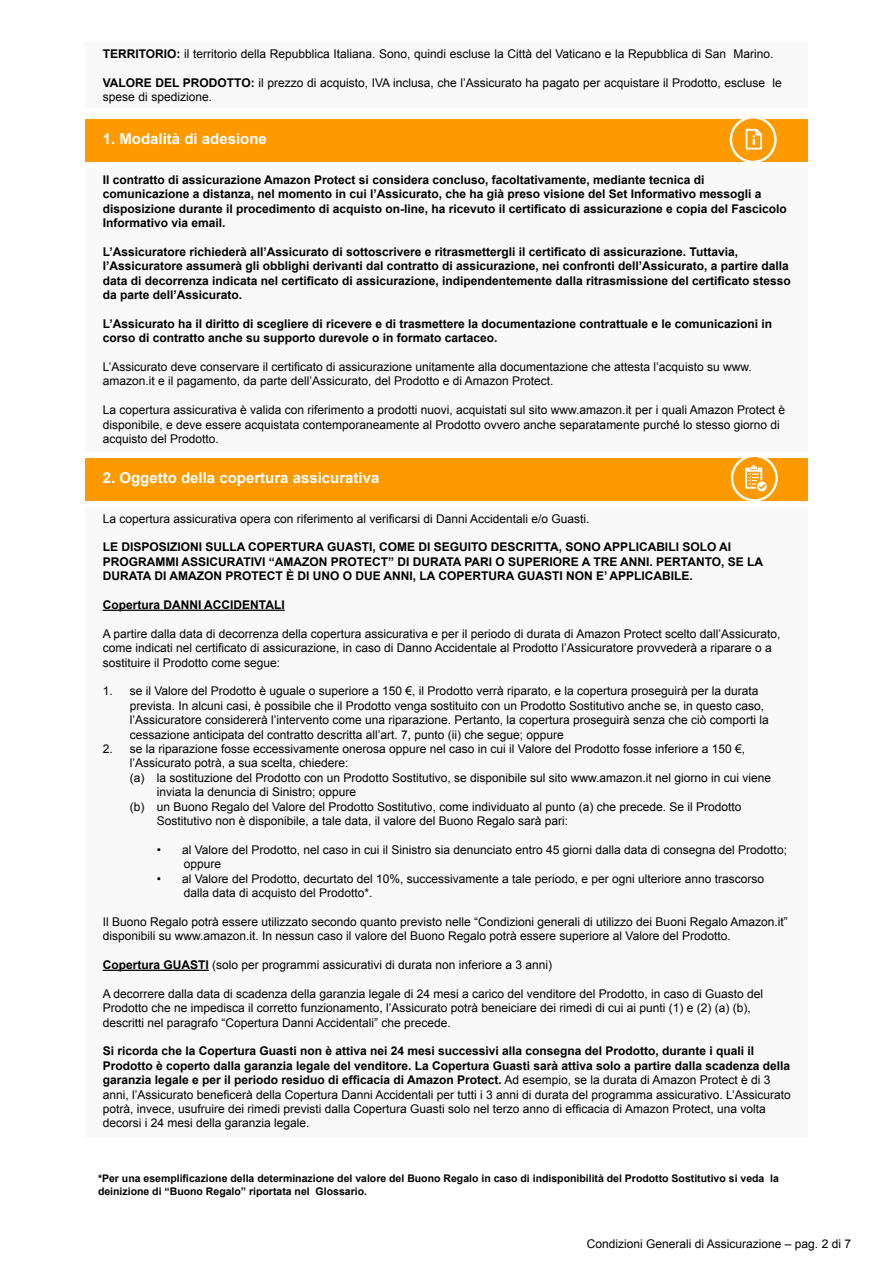
<style>
.page{position:relative;width:893px;height:1263px;background:#fff}
.page>*{position:absolute;margin:0;border:0;box-sizing:border-box;transform-origin:0 0}
.t1{font:700 15px "Arial";color:#fff}
.t2{font:12px/14.4px "Arial";color:#000}
.t3{font:700 12px/14.4px "Arial";color:#000}
.t4{font:700 10.5px/12.6px "Arial";color:#000}
.s1{font-weight:700}
</style>
<div class="page">
<div style="left:85px;top:168px;width:723px;height:284px;background:#f9f9fa"></div>
<div style="left:85px;top:119px;width:723px;height:42px;background:#f90"></div>
<svg style="left:730px;top:118px;width:47px;height:44px"></svg>
<div style="left:85px;top:507px;width:723px;height:630px;background:#f9f9fa"></div>
<div style="left:85px;top:458px;width:723px;height:42px;background:#f90"></div>
<svg style="left:731px;top:457px;width:47px;height:44px"></svg>
<hr style="left:103px;top:610px;width:182px;height:1px;background:#000">
<hr style="left:103px;top:970px;width:106px;height:1px;background:#000">
<div style="left:85px;top:43px;width:723px;height:65px;background:#f9f9fa"></div>
<p class="t2" style="left:103px;top:47px;width:672px"><span class="s1">TERRITORIO:</span> il territorio della Repubblica Italiana. Sono, quindi escluse la Città del Vaticano e la Repubblica di San Marino.</p>
<p class="t2" style="left:103px;top:76px;width:681px"><span class="s1">VALORE DEL PRODOTTO:</span> il prezzo di acquisto, IVA inclusa, che l’Assicurato ha pagato per acquistare il Prodotto, escluse le spese di spedizione.</p>
<p class="t1" style="left:103px;top:129px;width:166px">1. Modalità di adesione</p>
<p class="t3" style="left:103px;top:173px;width:686px">Il contratto di assicurazione Amazon Protect si considera concluso, facoltativamente, mediante tecnica di comunicazione a distanza, nel momento in cui l’Assicurato, che ha già preso visione del Set Informativo messogli a disposizione durante il procedimento di acquisto on-line, ha ricevuto il certificato di assicurazione e copia del Fascicolo Informativo via email.</p>
<p class="t3" style="left:103px;top:245px;width:690px">L’Assicuratore richiederà all’Assicurato di sottoscrivere e ritrasmettergli il certificato di assicurazione. Tuttavia, l’Assicuratore assumerà gli obblighi derivanti dal contratto di assicurazione, nei confronti dell’Assicurato, a partire dalla data di decorrenza indicata nel certificato di assicurazione, indipendentemente dalla ritrasmissione del certificato stesso da parte dell’Assicurato.</p>
<p class="t3" style="left:103px;top:317px;width:671px">L’Assicurato ha il diritto di scegliere di ricevere e di trasmettere la documentazione contrattuale e le comunicazioni in corso di contratto anche su supporto durevole o in formato cartaceo.</p>
<p class="t2" style="left:103px;top:360px;width:651px">L’Assicurato deve conservare il certificato di assicurazione unitamente alla documentazione che attesta l’acquisto su www. amazon.it e il pagamento, da parte dell’Assicurato, del Prodotto e di Amazon Protect.</p>
<p class="t2" style="left:103px;top:403px;width:684px">La copertura assicurativa è valida con riferimento a prodotti nuovi, acquistati sul sito www.amazon.it per i quali Amazon Protect è disponibile, e deve essere acquistata contemporaneamente al Prodotto ovvero anche separatamente purché lo stesso giorno di acquisto del Prodotto.</p>
<p class="t1" style="left:103px;top:468px;width:278px">2. Oggetto della copertura assicurativa</p>
<p class="t2" style="left:103px;top:511px;width:488px">La copertura assicurativa opera con riferimento al verificarsi di Danni Accidentali e/o Guasti.</p>
<p class="t3" style="left:103px;top:540px;width:662px">LE DISPOSIZIONI SULLA COPERTURA GUASTI, COME DI SEGUITO DESCRITTA, SONO APPLICABILI SOLO AI<br>PROGRAMMI ASSICURATIVI “AMAZON PROTECT” DI DURATA PARI O SUPERIORE A TRE ANNI. PERTANTO, SE LA<br>DURATA DI AMAZON PROTECT È DI UNO O DUE ANNI, LA COPERTURA GUASTI NON E’ APPLICABILE.</p>
<p class="t3" style="left:103px;top:598px;width:183px">Copertura DANNI ACCIDENTALI</p>
<p class="t2" style="left:103px;top:626px;width:679px">A partire dalla data di decorrenza della copertura assicurativa e per il periodo di durata di Amazon Protect scelto dall’Assicurato, come indicati nel certificato di assicurazione, in caso di Danno Accidentale al Prodotto l’Assicuratore provvederà a riparare o a sostituire il Prodotto come segue:</p>
<p class="t2" style="left:130px;top:684px;width:640px;text-indent:-27px">1. se il Valore del Prodotto è uguale o superiore a 150 €, il Prodotto verrà riparato, e la copertura proseguirà per la durata prevista. In alcuni casi, è possibile che il Prodotto venga sostituito con un Prodotto Sostitutivo anche se, in questo caso, l’Assicuratore considererà l’intervento come una riparazione. Pertanto, la copertura proseguirà senza che ciò comporti la cessazione anticipata del contratto descritta all’art. 7, punto (ii) che segue; oppure</p>
<p class="t2" style="left:103px;top:742px;width:644px">2. se la riparazione fosse eccessivamente onerosa oppure nel caso in cui il Valore del Prodotto fosse inferiore a 150 €,</p>
<p class="t2" style="left:130px;top:756px;width:220px">l’Assicurato potrà, a sua scelta, chiedere:</p>
<p class="t2" style="left:130px;top:770px;width:643px">(a) la sostituzione del Prodotto con un Prodotto Sostitutivo, se disponibile sul sito www.amazon.it nel giorno in cui viene</p>
<p class="t2" style="left:157px;top:785px;width:201px">inviata la denuncia di Sinistro; oppure</p>
<p class="t2" style="left:130px;top:799px;width:613px">(b) un Buono Regalo del Valore del Prodotto Sostitutivo, come individuato al punto (a) che precede. Se il Prodotto</p>
<p class="t2" style="left:157px;top:814px;width:413px">Sostitutivo non è disponibile, a tale data, il valore del Buono Regalo sarà pari:</p>
<p class="t2" style="left:184px;top:842px;width:605px;text-indent:-27px">• al Valore del Prodotto, nel caso in cui il Sinistro sia denunciato entro 45 giorni dalla data di consegna del Prodotto; oppure</p>
<p class="t2" style="left:184px;top:871px;width:582px;text-indent:-27px">• al Valore del Prodotto, decurtato del 10%, successivamente a tale periodo, e per ogni ulteriore anno trascorso dalla data di acquisto del Prodotto*.</p>
<p class="t2" style="left:103px;top:914px;width:687px">Il Buono Regalo potrà essere utilizzato secondo quanto previsto nelle “Condizioni generali di utilizzo dei Buoni Regalo Amazon.it” disponibili su www.amazon.it. In nessun caso il valore del Buono Regalo potrà essere superiore al Valore del Prodotto.</p>
<p class="t2" style="left:103px;top:958px;width:451px"><span class="s1">Copertura GUASTI</span> (solo per programmi assicurativi di durata non inferiore a 3 anni)</p>
<p class="t2" style="left:103px;top:986px;width:662px">A decorrere dalla data di scadenza della garanzia legale di 24 mesi a carico del venditore del Prodotto, in caso di Guasto del<br>Prodotto che ne impedisca il corretto funzionamento, l’Assicurato potrà beneiciare dei rimedi di cui ai punti (1) e (2) (a) (b), descritti nel paragrafo “Copertura Danni Accidentali” che precede.</p>
<p class="t2" style="left:103px;top:1044px;width:690px"><span class="s1">Si ricorda che la Copertura Guasti non è attiva nei 24 mesi successivi alla consegna del Prodotto, durante i quali il Prodotto è coperto dalla garanzia legale del venditore. La Copertura Guasti sarà attiva solo a partire dalla scadenza della garanzia legale e per il periodo residuo di efficacia di Amazon Protect.</span> Ad esempio, se la durata di Amazon Protect è di 3 anni, l’Assicurato beneficerà della Copertura Danni Accidentali per tutti i 3 anni di durata del programma assicurativo. L’Assicurato potrà, invece, usufruire dei rimedi previsti dalla Copertura Guasti solo nel terzo anno di efficacia di Amazon Protect, una volta decorsi i 24 mesi della garanzia legale.</p>
<p class="t4" style="left:98px;top:1173px;width:682px">*Per una esemplificazione della determinazione del valore del Buono Regalo in caso di indisponibilità del Prodotto Sostitutivo si veda la deinizione di “Buono Regalo” riportata nel Glossario.</p>
<p class="t2" style="left:587px;top:1237px;width:266px">Condizioni Generali di Assicurazione – pag. 2 di 7</p>
</div>
